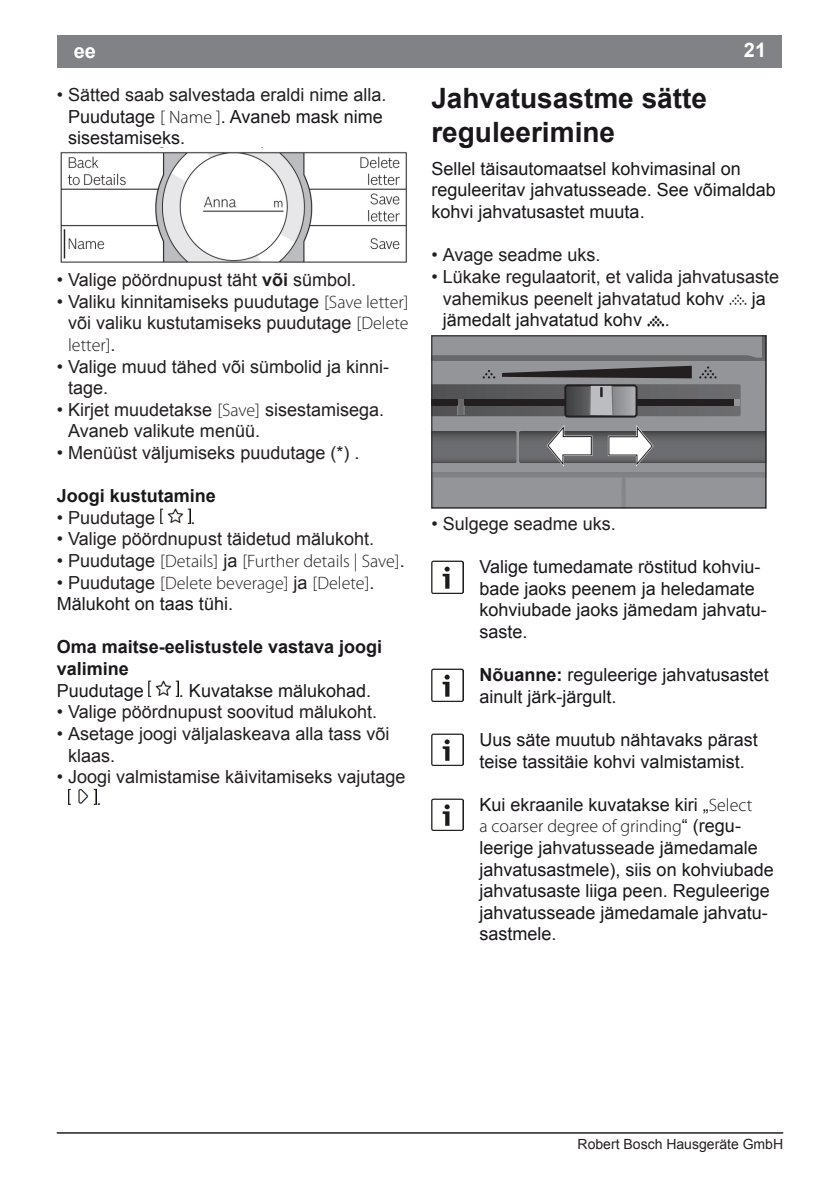
<style>
.page{position:relative;width:840px;height:1191px;background:#fff}
.page>*{position:absolute;margin:0;border:0;box-sizing:border-box;transform-origin:0 0}
.ant{font:700 28px/33.6px "Arial";color:#1a171b}
.t1{font:700 20px "Arial";color:#fff}
.t2{font:18px/21.6px "Arial";color:#231f20}
.i{font:18px/21.6px "Arial";color:#1a171b}
.txt__1{font:18px/21.6px "Arial";color:#1a171b}
.t3{font:300 18px "Myriad Pro";color:#231f20}
.txt{font:700 18px/21.6px "Arial";color:#1a171b}
.txt-2{font:18px "Arial";color:#1a171b}
.t4{font:14px "Arial";color:#231f20}
.s1{color:#231f20}
.s2{font-family:"Myriad Pro";font-weight:300}
.s3{color:#1a171b}
.s4{font-weight:700}
.s5{font-family:"Arial";font-weight:400}
</style>
<div class="page">
<div style="left:58px;top:35px;width:723px;height:32px;background:#808285"></div>
<hr style="left:57px;top:1132px;width:725px;height:1px;background:#231f20">
<img style="left:60px;top:152px;width:347px;height:111px">
<img style="left:160px;top:508px;width:30px;height:16px">
<img style="left:149px;top:681px;width:30px;height:15px">
<img style="left:68px;top:788px;width:28px;height:16px">
<img style="left:729px;top:295px;width:17px;height:9px">
<img style="left:647px;top:315px;width:17px;height:11px">
<svg style="left:433px;top:337px;width:330px;height:139px;background:#757679"></svg>
<svg style="left:433px;top:337px;width:328px;height:21px;background:#8d8f92"></svg>
<div style="left:431px;top:361px;width:334px;height:111px;background:#939598"></div>
<svg style="left:433px;top:476px;width:330px;height:30px;background:#919396"></svg>
<svg style="left:482px;top:370px;width:13px;height:8px"></svg>
<svg style="left:699px;top:366px;width:17px;height:12px"></svg>
<svg style="left:433px;top:384px;width:330px;height:83px"></svg>
<svg style="left:502px;top:366px;width:189px;height:12px"></svg>
<div style="left:431px;top:335px;width:334px;height:173px;border:1px solid #231f20"></div>
<img style="left:431px;top:560px;width:32px;height:33px">
<img style="left:431px;top:668px;width:32px;height:33px">
<img style="left:431px;top:733px;width:32px;height:33px">
<img style="left:431px;top:798px;width:32px;height:32px">
<p class="t1" style="left:74px;top:37px;width:24px">ee</p>
<p class="t1" style="left:743px;top:36px;width:24px">21</p>
<p class="i" style="left:68px;top:84px;width:320px;text-indent:-11px"><span class="s1">• Sätted saab salvestada eraldi nime alla.<br></span>Puudutage <span class="s2">[ Name ]</span>. Avaneb mask nime sisestamiseks.</p>
<p class="ant" style="left:431px;top:82px;width:277px">Jahvatusastme sätte reguleerimine</p>
<p class="txt__1" style="left:431px;top:158px;width:346px">Sellel täisautomaatsel kohvimasinal on reguleeritav jahvatusseade. See võimaldab kohvi jahvatusastet muuta.</p>
<p class="t2" style="left:431px;top:244px;width:171px">• Avage seadme uks.</p>
<p class="t2" style="left:442px;top:266px;width:338px;text-indent:-11px">• Lükake regulaatorit, et valida jahvatusaste vahemikus peenelt jahvatatud <span class="s3">kohv</span></p>
<p class="t2" style="left:57px;top:269px;width:301px">• Valige pöördnupust täht <span class="s4">või</span> sümbol.</p>
<p class="t2" style="left:68px;top:290px;width:342px;text-align:justify;text-indent:-11px">• Valiku kinnitamiseks puudutage <span class="s2">[Save letter] </span>või valiku kustutamiseks puudutage <span class="s2">[Delete letter]</span>.</p>
<p class="t2" style="left:68px;top:355px;width:322px;text-indent:-11px">• Valige muud tähed või sümbolid ja kinni&shy;tage.</p>
<p class="t2" style="left:68px;top:398px;width:317px;text-indent:-11px">• Kirjet muudetakse <span class="s2">[Save]</span> sisestamisega.<br>Avaneb valikute menüü.</p>
<p class="t2" style="left:57px;top:442px;width:304px">• Menüüst väljumiseks puudutage (*) .</p>
<p class="txt" style="left:57px;top:485px;width:161px">Joogi kustutamine</p>
<p class="t2" style="left:57px;top:506px;width:100px">• Puudutage</p>
<p class="t2" style="left:190px;top:506px;width:7px">.</p>
<p class="t2" style="left:57px;top:528px;width:319px">• Valige pöördnupust täidetud mälukoht.</p>
<p class="t3" style="left:57px;top:551px;width:349px"><span class="s5">• Puudutage</span> [Details] <span class="s5">ja</span> [Further details | Save]<span class="s5">.</span></p>
<p class="t3" style="left:57px;top:573px;width:319px"><span class="s5">• Puudutage</span> [Delete beverage] <span class="s5">ja</span> [Delete]<span class="s5">.</span></p>
<p class="txt-2" style="left:57px;top:591px;width:178px">Mälukoht on taas tühi.</p>
<p class="txt" style="left:57px;top:636px;width:327px">Oma maitse-eelistustele vastava joogi valimine</p>
<p class="txt-2" style="left:57px;top:678px;width:89px">Puudutage</p>
<p class="txt-2" style="left:179px;top:678px;width:194px">. Kuvatakse mälukohad.</p>
<p class="t2" style="left:57px;top:701px;width:322px">• Valige pöördnupust soovitud mälukoht.</p>
<p class="t2" style="left:68px;top:722px;width:323px;text-indent:-11px">• Asetage joogi väljalaskeava alla tass või klaas.</p>
<p class="t2" style="left:96px;top:766px;width:310px;text-indent:-40px">• Joogi valmistamise käivitamiseks vajutage .</p>
<p class="i" style="left:751px;top:287px;width:16px">ja</p>
<p class="i" style="left:442px;top:309px;width:201px">jämedalt jahvatatud kohv</p>
<p class="i" style="left:664px;top:309px;width:7px">.</p>
<p class="t2" style="left:431px;top:512px;width:186px">• Sulgege seadme uks.</p>
<p class="i" style="left:479px;top:556px;width:289px">Valige tumedamate röstitud kohviu&shy;bade jaoks peenem ja heledamate kohviubade jaoks jämedam jahvatu&shy;saste.</p>
<p class="i" style="left:479px;top:664px;width:291px"><span class="s4">Nõuanne:</span> reguleerige jahvatusastet ainult järk-järgult.</p>
<p class="i" style="left:479px;top:728px;width:280px">Uus säte muutub nähtavaks pärast teise tassitäie kohvi valmistamist.</p>
<p class="i" style="left:479px;top:793px;width:296px">Kui ekraanile kuvatakse kiri „<span class="s2">Select<br>a coarser degree of grinding</span>“ (regu&shy;leerige jahvatusseade jämedamale jahvatusastmele), siis on kohviubade jahvatusaste liiga peen. Reguleerige jahvatusseade jämedamale jahvatu&shy;sastmele.</p>
<p class="t4" style="left:577px;top:1134px;width:207px">Robert Bosch Hausgeräte GmbH</p>
</div>
